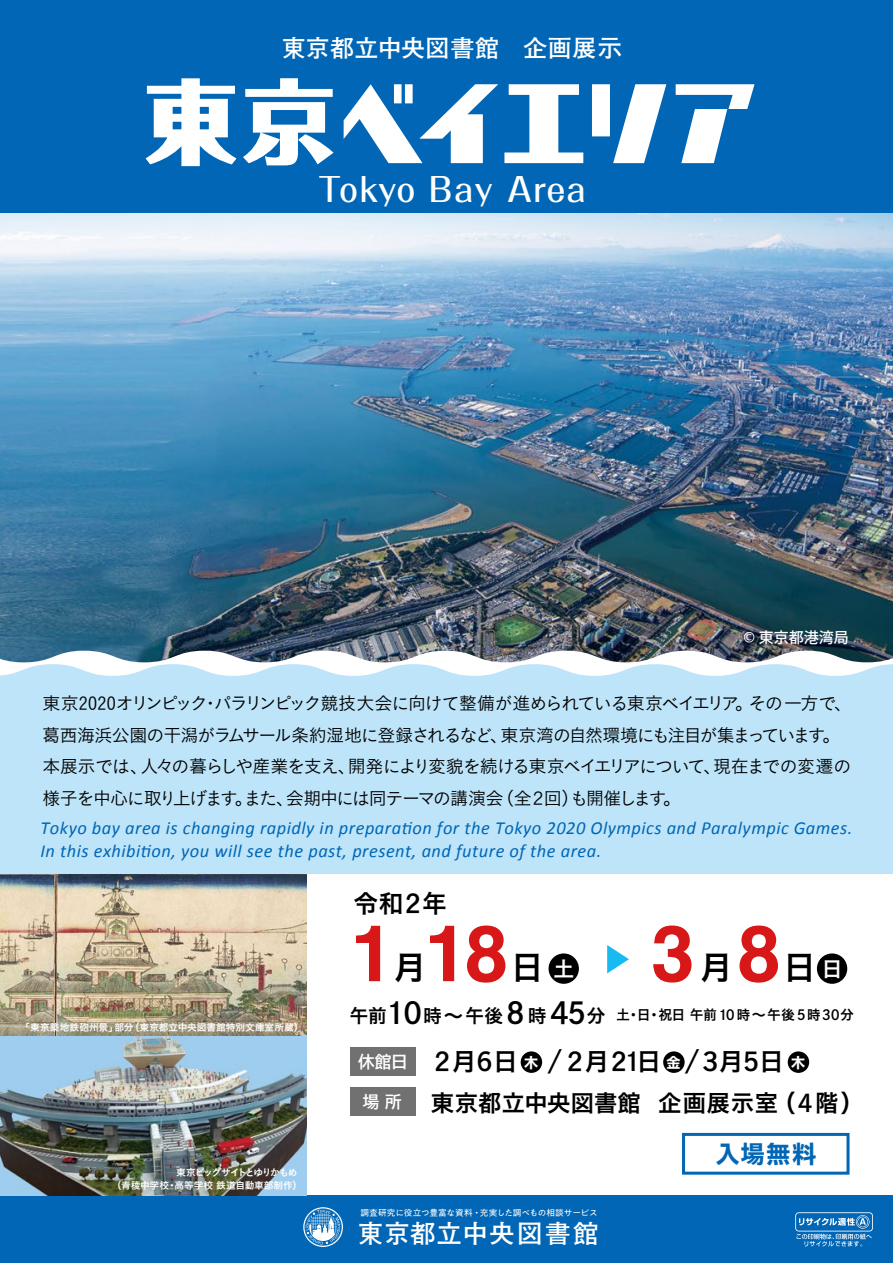
<style>
.page{position:relative;width:893px;height:1263px;background:#fff}
.page>*{position:absolute;margin:0;border:0;box-sizing:border-box;transform-origin:0 0}
.t1{font:86.4px "Naisho Moji";letter-spacing:-.05em;color:#fff}
.t2{font:700 78.15px "Helvetica";color:#d71718}
.t3{font:33.75px "Koburina Go Std W6";color:#000}
.t4{font:500 33px "Folk Pro";letter-spacing:.05em;color:#fff}
.t5{font:29.7px "P Shuei Go Kin Std B";color:#000}
.t6{font:25.5px "Koburina Go Std W6";letter-spacing:-.14em;color:#000}
.t7{font:700 25.5px "Futo Go B101 Pro";letter-spacing:.045em;color:#fff}
.t8{font:25.5px "P Shuei Go Kin Std B";color:#000}
.t9{font:24px "Koburina Go Std W6";letter-spacing:-.02em;color:#000}
.t10{font:700 24px "Futo Go B101 Pro";letter-spacing:.02em;color:#fff}
.t11{font:700 expanded 23.85px "TBUD Go Std";color:#0066b5}
.t12{font:21.45px "Koburina Go Std W6";color:#fff}
.t13{font:19.35px "Koburina Go Std W6";color:#000}
.t14{font:italic 18.45px/22.6px "Calibri";letter-spacing:.025em;color:#0066b5}
.t15{font:18px/31.5px "Koburina Go Std N W3";letter-spacing:-.08em;color:#000}
.t16{font:700 16.5px "TBUD Go Std";color:#fff}
.t17{font:500 15px "Koz Go Pr 6 N";color:#fff}
.t18{font:700 expanded 14.1px "TBUD Go Std";color:#fff}
.t19{font:13.95px "Koburina Go Std W6";letter-spacing:-.025em;color:#000}
.t20{font:9.75px "Koburina Go Std W6";letter-spacing:-.02em;color:#fff}
.t21{font:9.75px/13.5px "Koburina Go Std W6";letter-spacing:-.055em;color:#fff}
.t22{font:9.75px "Koburina Go Std W6";letter-spacing:.005em;color:#fff}
.t23{font:8.7px "PA1 Gothic Std N";letter-spacing:-.02em;color:#fff}
.s1{font-family:"Folk Pro";font-weight:800;font-size:90.75px}
.s2{font-family:"P Shuei Go Kin Std B"}
.s3{font-family:"Koburina Go Std W6"}
</style>
<div class="page">
<img style="left:0;top:212px;width:893px;height:432px">
<div style="left:0;top:1191px;width:893px;height:72px;background:#0066b5"></div>
<div style="left:0;top:0;width:893px;height:212px;background:#0066b5"></div>
<img style="left:0;top:644px;width:893px;height:14px">
<div style="left:0;top:658px;width:893px;height:216px;background:#bde4f9"></div>
<div style="left:0;top:874px;width:893px;height:321px;background:#fff"></div>
<svg style="left:303px;top:1207px;width:40px;height:40px"></svg>
<svg style="left:795px;top:1212px;width:78px;height:34px"></svg>
<div style="left:549px;top:953px;width:30px;height:31px;background:#000;border-radius:50%"></div>
<div style="left:817px;top:953px;width:30px;height:31px;background:#000;border-radius:50%"></div>
<svg style="left:607px;top:945px;width:22px;height:28px"></svg>
<div style="left:350px;top:1047px;width:65px;height:28px;background:#727171"></div>
<div style="left:350px;top:1088px;width:65px;height:28px;background:#727171"></div>
<div style="left:682px;top:1133px;width:167px;height:42px;border:3px solid #0066b5"></div>
<div style="left:521px;top:1051px;width:21px;height:22px;background:#000;border-radius:50%"></div>
<div style="left:663px;top:1051px;width:22px;height:22px;background:#000;border-radius:50%"></div>
<div style="left:788px;top:1051px;width:21px;height:22px;background:#000;border-radius:50%"></div>
<svg style="left:145px;top:78px;width:189px;height:89px"></svg>
<img style="left:0;top:874px;width:307px;height:321px">
<h3 class="t10" style="left:282px;top:28px;width:342px">東京都立中央図書館　企画展示</h3>
<h1 class="t1" style="left:146px;top:79px;width:614px"><span class="s1">東京</span>ベイエリア</h1>
<h3 class="t4" style="left:319px;top:162px;width:268px">Tokyo Bay Area</h3>
<p class="t17" style="left:743px;top:629px;width:107px">© 東京都港湾局</p>
<p class="t15" style="left:42px;top:688px;width:698px">東京2020オリンピックパラリンピック競技大会に向けて整備が進められている東京ベイエリア</p>
<p class="t15" style="left:202px;top:688px;width:19px">・</p>
<p class="t15" style="left:735px;top:688px;width:19px">。</p>
<p class="t15" style="left:749px;top:688px;width:105px">その一方で、</p>
<p class="t15" style="left:42px;top:719px;width:785px">葛西海浜公園の干潟がラムサール条約湿地に登録されるなど東京湾の自然環境にも注目が集まっています</p>
<p class="t15" style="left:822px;top:719px;width:19px">。</p>
<p class="t15" style="left:348px;top:719px;width:505px;text-indent:142px">、<br>開発により変貌を続ける東京ベイエリアについて現在までの変遷の</p>
<p class="t15" style="left:140px;top:751px;width:217px">人々の暮らしや産業を支え、</p>
<p class="t15" style="left:42px;top:751px;width:107px">本展示では、</p>
<p class="t15" style="left:703px;top:751px;width:19px">、</p>
<p class="t15" style="left:42px;top:782px;width:253px">様子を中心に取り上げますまた、</p>
<p class="t15" style="left:496px;top:782px;width:52px">（全２</p>
<p class="t15" style="left:544px;top:782px;width:37px">回）</p>
<p class="t15" style="left:286px;top:782px;width:219px">会期中には同テーマの講演会</p>
<p class="t15" style="left:570px;top:782px;width:98px">も開催します</p>
<p class="t15" style="left:235px;top:782px;width:19px">。</p>
<p class="t14" style="left:40px;top:816px;width:814px">Tokyo bay area is changing rapidly in preparation for the Tokyo 2020 Olympics and Paralympic Games.<br>In this exhibition, you will see the past, present, and future of the area.</p>
<p class="t15" style="left:663px;top:782px;width:19px">。</p>
<p class="t22" style="left:20px;top:1020px;width:99px">「東京築地鉄砲州景」</p>
<p class="t20" style="left:130px;top:1020px;width:175px">（東京都立中央図書館特別文庫室所蔵(</p>
<p class="t20" style="left:114px;top:1020px;width:21px">部分</p>
<p class="t21" style="left:175px;top:1166px;width:129px">東京ビッグサイトとゆりかもめ高等学校鉄道自動車部制作(</p>
<p class="t20" style="left:112px;top:1178px;width:59px">（青稜中学校</p>
<p class="t20" style="left:167px;top:1178px;width:11px">・</p>
<h3 class="t6" style="left:353px;top:884px;width:96px">令和２年</h3>
<h2 class="t2" style="left:351px;top:890px;width:159px">1 18</h2>
<h3 class="t3" style="left:393px;top:941px;width:35px">月</h3>
<h3 class="t3" style="left:511px;top:941px;width:35px">日</h3>
<p class="t12" style="left:553px;top:952px;width:23px">土</p>
<h3 class="t5" style="left:506px;top:992px;width:21px">8</h3>
<h3 class="t5" style="left:386px;top:992px;width:38px">10</h3>
<h3 class="t5" style="left:550px;top:992px;width:38px">45</h3>
<p class="t13" style="left:349px;top:1001px;width:39px">午前</p>
<p class="t13" style="left:423px;top:1001px;width:82px">時～午後</p>
<p class="t13" style="left:586px;top:1001px;width:21px">分</p>
<p class="t13" style="left:528px;top:1001px;width:21px">時</p>
<h2 class="t2" style="left:651px;top:890px;width:45px">3</h2>
<h3 class="t3" style="left:699px;top:941px;width:35px">月</h3>
<h2 class="t2" style="left:737px;top:890px;width:45px">8</h2>
<h3 class="t3" style="left:783px;top:941px;width:35px">日</h3>
<p class="t12" style="left:821px;top:952px;width:23px">日</p>
<p class="t19" style="left:658px;top:1004px;width:197px">祝日午前<span class="s2">10</span>時～午後<span class="s2">5</span>時<span class="s2">30</span>分</p>
<p class="t19" style="left:616px;top:1004px;width:15px">土</p>
<p class="t19" style="left:637px;top:1004px;width:15px">日</p>
<p class="t19" style="left:627px;top:1004px;width:15px">・</p>
<p class="t19" style="left:647px;top:1004px;width:15px">・</p>
<p class="t16" style="left:358px;top:1048px;width:51px">休館日</p>
<p class="t16" style="left:363px;top:1088px;width:40px">場所</p>
<h3 class="t6" style="left:429px;top:1042px;width:49px">２月</h3>
<h3 class="t6" style="left:493px;top:1042px;width:27px">日</h3>
<h3 class="t6" style="left:472px;top:1042px;width:27px">６</h3>
<p class="t18" style="left:524px;top:1055px;width:16px">木</p>
<h3 class="t6" style="left:547px;top:1042px;width:95px"><span class="s2">/</span>２月２<span class="s2">1</span></h3>
<h3 class="t6" style="left:636px;top:1042px;width:27px">日</h3>
<h3 class="t8" style="left:684px;top:1044px;width:40px">/<span class="s3">３</span></h3>
<h3 class="t6" style="left:718px;top:1042px;width:27px">月</h3>
<h3 class="t6" style="left:759px;top:1042px;width:27px">日</h3>
<h3 class="t6" style="left:738px;top:1042px;width:27px">５</h3>
<p class="t18" style="left:667px;top:1055px;width:16px">金</p>
<p class="t18" style="left:791px;top:1055px;width:16px">木</p>
<h3 class="t9" style="left:430px;top:1085px;width:212px">東京都立中央図書館</h3>
<h3 class="t9" style="left:658px;top:1085px;width:122px">企画展示室</h3>
<h3 class="t9" style="left:772px;top:1085px;width:94px">（４階(</h3>
<h3 class="t11" style="left:716px;top:1141px;width:102px">入場無料</h3>
<p class="t23" style="left:360px;top:1208px;width:122px">調査研究に役立つ豊富な資料・</p>
<p class="t23" style="left:480px;top:1208px;width:119px">充実した調べもの相談サービス</p>
<h3 class="t7" style="left:358px;top:1212px;width:242px">東京都立中央図書館</h3>
</div>
